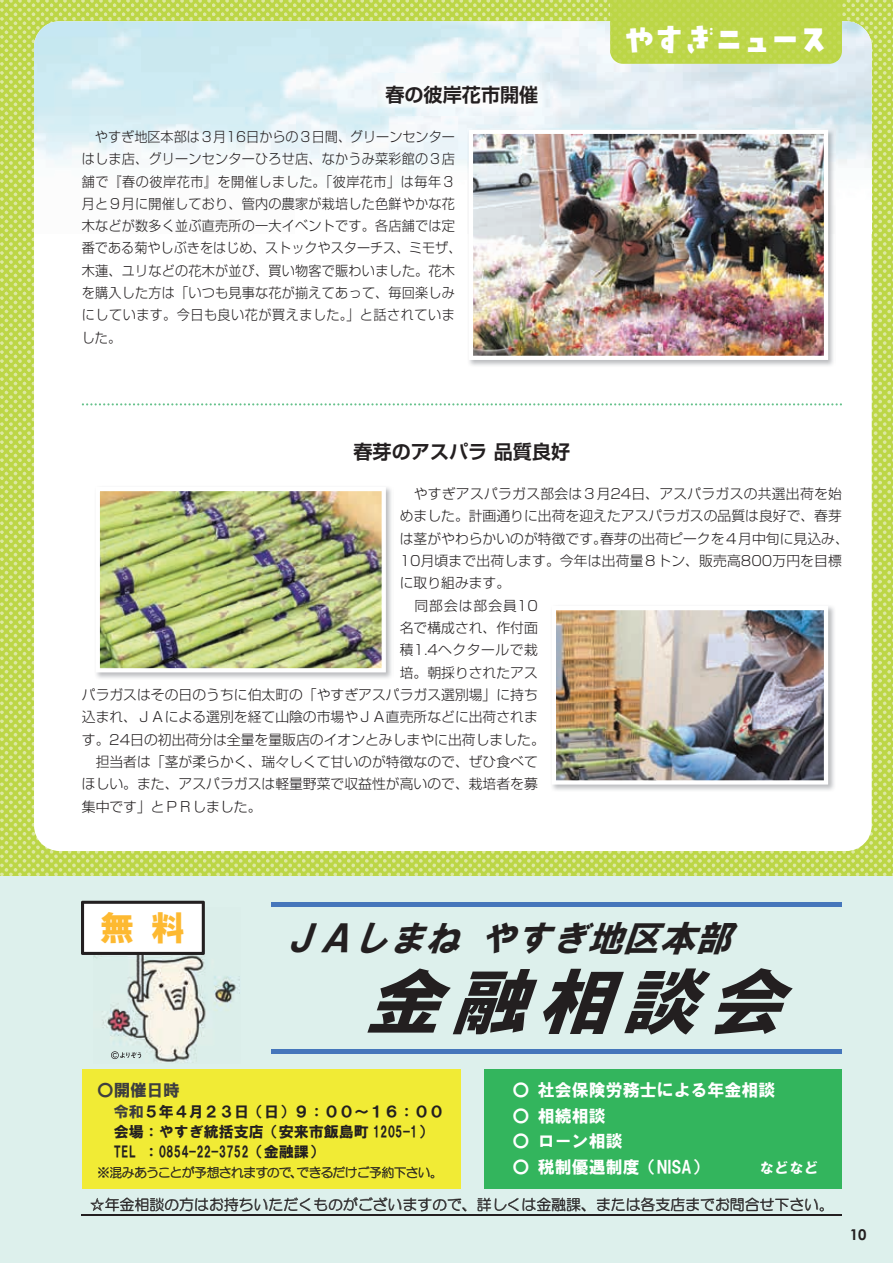
<style>
.page{position:relative;width:893px;height:1263px;background:#fff}
.page>*{position:absolute;margin:0;border:0;box-sizing:border-box;transform-origin:0 0}
.t1{font:italic 72px "HG Soei Kakugothic UB";color:#231f20;scale:1.06 1}
.t2{font:italic 36px "HG Soei Kakugothic UB";color:#231f20}
.t3{font:34.05px "DS piccolo";letter-spacing:-.15em;color:#fff}
.t4{font:34.05px "HG Soei Kakugothic UB";color:#fdb931}
.t5{font:700 19.2px "Shin Go Pr 5 De";color:#231f20}
.t6{font:16.95px "HG Soei Kakugothic UB";color:#fff}
.t7{font:16.5px "HG Soei Kakugothic UB";color:#3e3e3f}
.t8{font:15px "HG Soei Kakugothic UB";letter-spacing:-.01em;color:#231f20}
.t9{font:14.85px "HG Maru Gothic MPRO";color:#231f20}
.t10{font:14.85px "HG Soei Kakugothic UB";color:#fff}
.t11{font:700 14.85px "Century Gothic";color:#231f20}
.t12{font:300 13.8px "Shin Go Pr 5";color:#231f20}
.t13{font:300 13.8px/22.4px "Shin Go Pr 5";color:#231f20;scale:.95 1}
.t14{font:300 13.8px "Shin Go Pr 5";letter-spacing:.02em;color:#231f20}
.t15{font:300 13.8px "Shin Go Pr 5";letter-spacing:.035em;color:#231f20}
.t16{font:300 13.8px "Shin Go Pr 5";letter-spacing:.07em;color:#231f20}
.t17{font:12.75px "HG Maru Gothic MPRO";letter-spacing:-.045em;color:#231f20}
.s1{color:#3e3e3f}
.s2{font-family:"HGP Soei Kakugothic UB"}
</style>
<div class="page">
<img style="left:1px;top:0;width:892px;height:876px">
<div style="left:34px;top:21px;width:838px;height:830px;background:#fff;border-radius:26px"></div>
<img style="left:296px;top:21px;width:576px;height:159px">
<img style="left:610px;top:0;width:232px;height:64px">
<img style="left:0;top:0;width:1px;height:629px">
<img style="left:0;top:629px;width:1px;height:634px">
<img style="left:374px;top:74px;width:176px;height:41px">
<img style="left:467px;top:128px;width:368px;height:238px">
<img style="left:469px;top:130px;width:359px;height:230px">
<img style="left:552px;top:606px;width:282px;height:184px">
<img style="left:552px;top:606px;width:276px;height:178px">
<img style="left:96px;top:487px;width:295px;height:191px">
<img style="left:96px;top:487px;width:290px;height:185px">
<svg style="left:82px;top:403px;width:760px;height:2px"></svg>
<div style="left:0;top:876px;width:893px;height:387px;background:#ddf0ec"></div>
<div style="left:82px;top:1069px;width:378px;height:119px;background:#f1eb35"></div>
<div style="left:485px;top:1069px;width:357px;height:119px;background:#33b55d"></div>
<svg style="left:98px;top:1166px;width:336px;height:12px"></svg>
<div style="left:271px;top:902px;width:571px;height:5px;background:#4576bb"></div>
<hr style="left:271px;top:1049px;width:571px;height:4px;background:#4576bb">
<svg style="left:91px;top:1197px;width:375px;height:14px"></svg>
<svg style="left:477px;top:1197px;width:109px;height:14px"></svg>
<svg style="left:597px;top:1197px;width:227px;height:14px"></svg>
<hr style="left:82px;top:1214px;width:760px;height:2px;background:#231f20">
<img style="left:93px;top:955px;width:147px;height:107px">
<svg style="left:81px;top:901px;width:124px;height:54px;background:#dddcdc"></svg>
<svg style="left:111px;top:1051px;width:30px;height:8px"></svg>
<h3 class="t5" style="left:385px;top:79px;width:155px">春の彼岸花市開催</h3>
<p class="t13" style="left:82px;top:124px;width:401px">　やすぎ地区本部は３月16日からの３日間、グリーンセンターはしま店、グリーンセンターひろせ店、なかうみ菜彩館の３店舗で『春の彼岸花市』を開催しました。「彼岸花市」は毎年３月と９月に開催しており、管内の農家が栽培した色鮮やかな花木などが数多く並ぶ直売所の一大イベントです。各店舗では定番である菊やしぶきをはじめ、ストックやスターチス、ミモザ、木蓮、ユリなどの花木が並び、買い物客で賑わいました。花木を購入した方は「いつも見事な花が揃えてあって、毎回楽しみにしています。今日も良い花が買えました。」と話されていました。</p>
<h3 class="t5" style="left:353px;top:436px;width:218px">春芽のアスパラ品質良好</h3>
<h3 class="t3" style="left:622px;top:22px;width:210px">やすぎニュース</h3>
<p class="t14" style="left:400px;top:482px;width:444px">　やすぎアスパラガス部会は３月24日、アスパラガスの共選出荷を始</p>
<p class="t12" style="left:400px;top:505px;width:444px">めました。計画通りに出荷を迎えたアスパラガスの品質は良好で、春芽</p>
<p class="t12" style="left:600px;top:527px;width:250px">春芽の出荷ピークを４月中旬に見込み、</p>
<p class="t12" style="left:400px;top:527px;width:209px">は茎がやわらかいのが特徴です。</p>
<p class="t12" style="left:400px;top:549px;width:444px">10月頃まで出荷します。今年は出荷量８トン、販売高800万円を目標</p>
<p class="t12" style="left:400px;top:572px;width:112px">に取り組みます。</p>
<p class="t16" style="left:400px;top:594px;width:140px">　同部会は部会員10</p>
<p class="t12" style="left:400px;top:616px;width:140px">名で構成され、作付面</p>
<p class="t15" style="left:400px;top:639px;width:140px">積1.4ヘクタールで栽</p>
<p class="t12" style="left:400px;top:661px;width:140px">培。朝採りされたアス</p>
<p class="t12" style="left:82px;top:683px;width:458px">パラガスはその日のうちに伯太町の「やすぎアスパラガス選別場」に持ち</p>
<p class="t12" style="left:82px;top:706px;width:458px">込まれ、ＪＡによる選別を経て山陰の市場やＪＡ直売所などに出荷されま</p>
<p class="t12" style="left:82px;top:728px;width:464px">す。24日の初出荷分は全量を量販店のイオンとみしまやに出荷しました。</p>
<p class="t12" style="left:82px;top:750px;width:458px">　担当者は「茎が柔らかく、瑞々しくて甘いのが特徴なので、ぜひ食べて</p>
<p class="t12" style="left:82px;top:773px;width:458px">ほしい。また、アスパラガスは軽量野菜で収益性が高いので、栽培者を募</p>
<p class="t12" style="left:82px;top:795px;width:181px">集中です」とＰＲしました。</p>
<h3 class="t4" style="left:100px;top:911px;width:36px">無</h3>
<h3 class="t4" style="left:151px;top:911px;width:36px">料</h3>
<h2 class="t2" style="left:281px;top:920px;width:464px">ＪＡしまねやすぎ地区本部</h2>
<h1 class="t1" style="left:364px;top:965px;width:419px">金融相談会</h1>
<p class="t7" style="left:97px;top:1082px;width:84px">〇開催日時</p>
<p class="t8" style="left:114px;top:1104px;width:332px"><span class="s1">令和</span>５年４月２３日（日(９：００~１６：００</p>
<p class="t8" style="left:114px;top:1124px;width:321px">会場：やすぎ統括支店（安来市飯島町 1205-1(</p>
<p class="t8" style="left:144px;top:1144px;width:182px">：0854-22-3752（金融課(</p>
<p class="t8" style="left:114px;top:1144px;width:24px">TEL</p>
<p class="t17" style="left:97px;top:1166px;width:347px">※混みあうことが予想されますのでできるだけご予約下さい。</p>
<p class="t17" style="left:290px;top:1166px;width:14px">、</p>
<p class="t6" style="left:512px;top:1082px;width:19px">〇</p>
<p class="t6" style="left:538px;top:1082px;width:239px">社会保険労務士による年金相談</p>
<p class="t6" style="left:512px;top:1107px;width:19px">〇</p>
<p class="t6" style="left:538px;top:1107px;width:69px">相続相談</p>
<p class="t6" style="left:512px;top:1133px;width:19px">〇</p>
<p class="t6" style="left:538px;top:1133px;width:86px">ローン相談</p>
<p class="t6" style="left:512px;top:1158px;width:19px">〇</p>
<p class="t6" style="left:538px;top:1158px;width:172px">税制優遇制度（<span class="s2">NISA</span>）</p>
<p class="t10" style="left:759px;top:1160px;width:61px">などなど</p>
<p class="t9" style="left:90px;top:1197px;width:746px">☆年金相談の方はお持ちいただくものがございますので、詳しくは金融課、または各支店までお問合せ下さい。</p>
<p class="t11" style="left:850px;top:1223px;width:18px">10</p>
</div>
